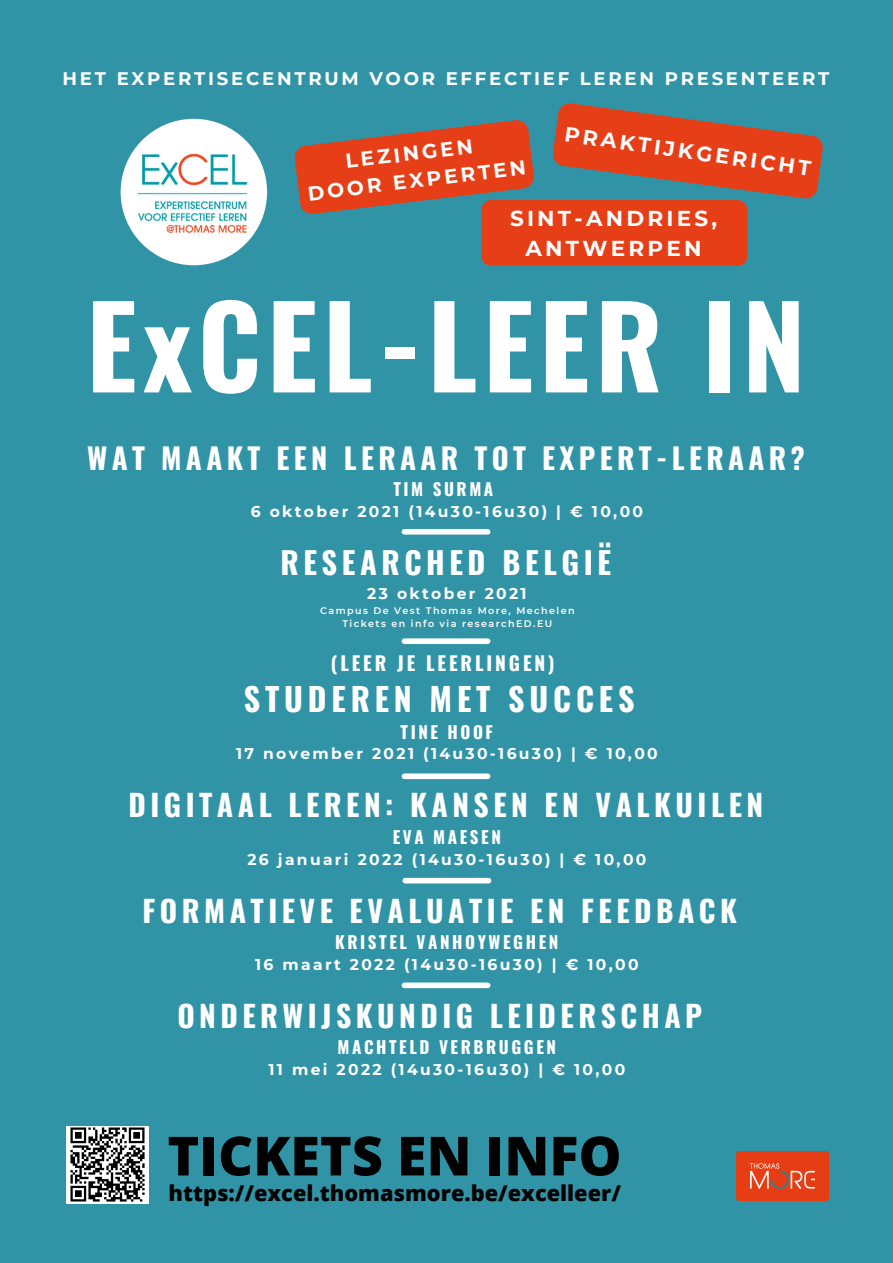
<style>
.page{position:relative;width:893px;height:1263px;background:#3194a6}
.page>*{position:absolute;margin:0;border:0;box-sizing:border-box;transform-origin:0 0}
.t1{font:700 112.65px "Oswald";letter-spacing:.05em;color:#fff}
.t2{font:800 54px "Open Sans";color:#010101}
.t3{font:700 32.03px "Oswald";letter-spacing:.15em;color:#fff}
.t4{font:700 30.53px "Oswald";letter-spacing:.15em;color:#fff}
.t5{font:700 29.78px "Oswald";letter-spacing:.15em;color:#fff}
.t6{font:700 29.03px "Oswald";letter-spacing:.15em;color:#fff}
.t7{font:800 21.75px "Open Sans";color:#010101}
.t8{font:700 21.52px "Montserrat";letter-spacing:.15em;color:#fff}
.t9{font:700 20.77px "Montserrat";color:#fff}
.t10{font:700 20.02px "Montserrat";color:#fdfffe}
.t11{font:700 19.27px "Oswald";letter-spacing:.15em;color:#fff}
.t12{font:700 18.15px "Montserrat";letter-spacing:.15em;color:#fdfffe}
.t13{font:700 17.02px "Oswald";letter-spacing:.15em;color:#fff}
.t14{font:700 15.52px "Montserrat";letter-spacing:.15em;color:#fff}
.t15{font:600 9.52px "Montserrat";letter-spacing:.15em;color:#fff}
</style>
<div class="page">
<img style="left:121px;top:119px;width:146px;height:146px;border-radius:50%">
<div style="left:404px;top:638px;width:84px;height:6px;background:#fdfffe"></div>
<div style="left:404px;top:982px;width:84px;height:6px;background:#fdfffe"></div>
<div style="left:404px;top:773px;width:84px;height:6px;background:#fdfffe"></div>
<div style="left:405px;top:878px;width:83px;height:5px;background:#fdfffe"></div>
<img style="left:66px;top:1126px;width:82px;height:77px">
<div style="left:404px;top:529px;width:84px;height:6px;background:#fdfffe"></div>
<div style="left:481px;top:200px;width:266px;height:66px;background:#e63e16;border-radius:9px"></div>
<svg style="left:552px;top:103px;width:271px;height:96px"></svg>
<svg style="left:294px;top:120px;width:240px;height:95px"></svg>
<img style="left:736px;top:1151px;width:92px;height:50px">
<p class="t12" style="left:63px;top:67px;width:768px">HET EXPERTISECENTRUM VOOR EFFECTIEF LEREN PRESENTEERT</p>
<p class="t10" style="left:344px;top:149px;width:129px;rotate:-7deg">LEZINGEN</p>
<p class="t10" style="left:306px;top:182px;width:221px;rotate:-7deg">DOOR EXPERTEN</p>
<p class="t9" style="left:566px;top:121px;width:250px;rotate:8deg">PRAKTIJKGERICHT</p>
<p class="t8" style="left:510px;top:205px;width:208px">SINT-ANDRIES,</p>
<p class="t8" style="left:525px;top:235px;width:177px">ANTWERPEN</p>
<p class="t1" style="left:86px;top:258px;width:721px">ExCEL-LEER IN</p>
<p class="t6" style="left:87px;top:435px;width:719px">WAT MAAKT EEN LERAAR TOT EXPERT-LERAAR?</p>
<p class="t13" style="left:393px;top:476px;width:101px">TIM SURMA</p>
<p class="t14" style="left:251px;top:502px;width:394px">6 oktober 2021 (14u30-16u30) | € 10,00</p>
<p class="t4" style="left:280px;top:539px;width:332px">RESEARCHED BELGIË</p>
<p class="t14" style="left:367px;top:584px;width:161px">23 oktober 2021</p>
<p class="t15" style="left:320px;top:604px;width:256px">Campus De Vest Thomas More, Mechelen</p>
<p class="t15" style="left:342px;top:617px;width:211px">Tickets en info via researchED.EU</p>
<p class="t11" style="left:331px;top:647px;width:225px">(LEER JE LEERLINGEN)</p>
<p class="t3" style="left:244px;top:673px;width:392px">STUDEREN MET SUCCES</p>
<p class="t13" style="left:401px;top:718px;width:94px">TINE HOOF</p>
<p class="t14" style="left:236px;top:744px;width:423px">17 november 2021 (14u30-16u30) | € 10,00</p>
<p class="t5" style="left:129px;top:782px;width:636px">DIGITAAL LEREN: KANSEN EN VALKUILEN</p>
<p class="t13" style="left:393px;top:823px;width:110px">EVA MAESEN</p>
<p class="t14" style="left:247px;top:850px;width:400px">26 januari 2022 (14u30-16u30) | € 10,00</p>
<p class="t5" style="left:143px;top:887px;width:596px">FORMATIEVE EVALUATIE EN FEEDBACK</p>
<p class="t13" style="left:335px;top:929px;width:225px">KRISTEL VANHOYWEGHEN</p>
<p class="t14" style="left:255px;top:955px;width:385px">16 maart 2022 (14u30-16u30) | € 10,00</p>
<p class="t5" style="left:177px;top:992px;width:526px">ONDERWIJSKUNDIG LEIDERSCHAP</p>
<p class="t13" style="left:337px;top:1034px;width:220px">MACHTELD VERBRUGGEN</p>
<p class="t14" style="left:268px;top:1060px;width:358px">11 mei 2022 (14u30-16u30) | € 10,00</p>
<p class="t2" style="left:167px;top:1118px;width:455px">TICKETS EN INFO</p>
<p class="t7" style="left:168px;top:1178px;width:454px">https://excel.thomasmore.be/excelleer/</p>
</div>
